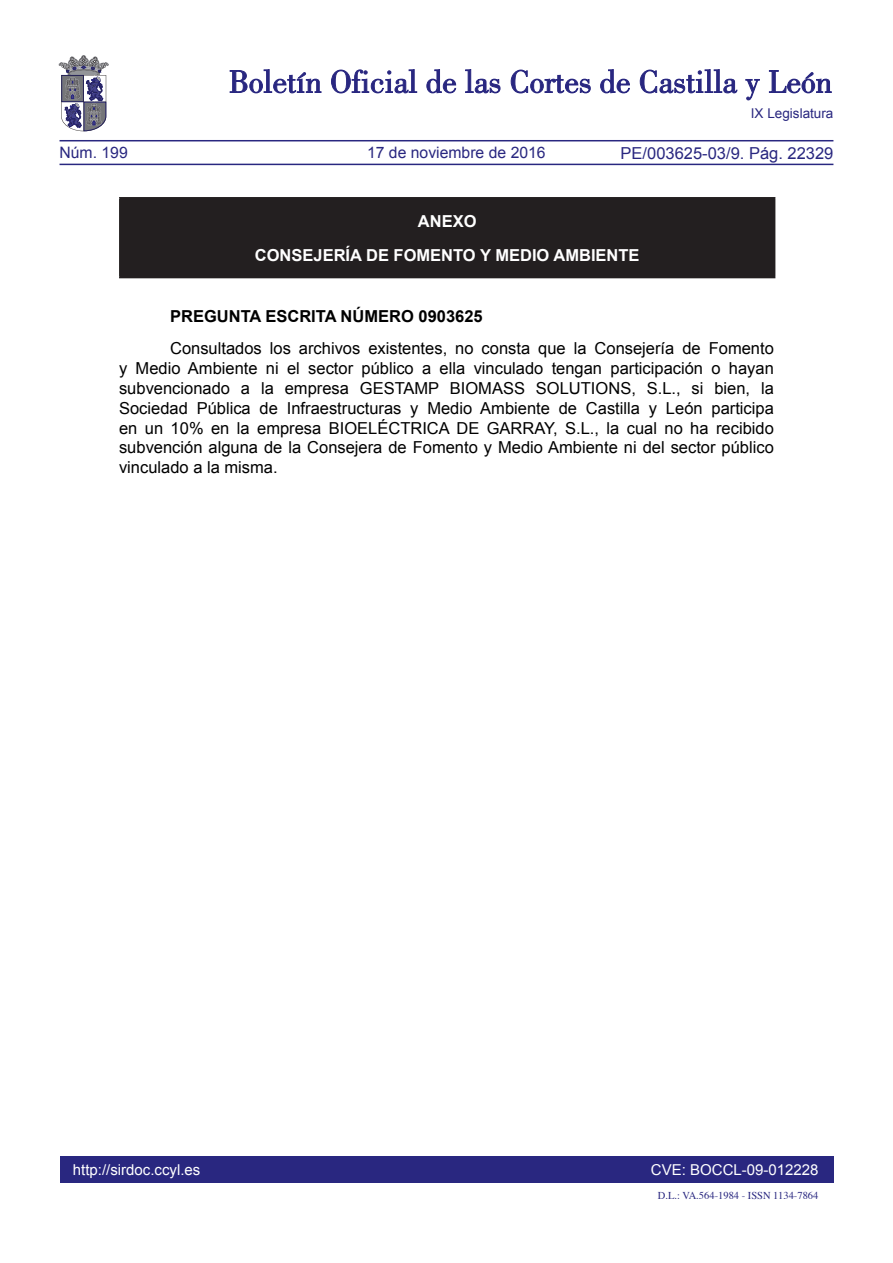
<style>
.page{position:relative;width:893px;height:1263px;background:#fff}
.page>*{position:absolute;margin:0;border:0;box-sizing:border-box;transform-origin:0 0}
.TEXTO_NORMAL{font:16.5px/19.8px "Arial";color:#000;text-align:justify}
.texto_blanco{font:700 16.5px "Arial";color:#fff}
.TEXTO_respuesta_escr{font:700 16.5px "Arial";color:#000}
.t1{font:16.5px "Arial";color:#292780}
.t2{font:15.75px "Arial";color:#292780}
.t3{font:15px "Arial";color:#fff}
.t4{font:13.5px "Arial";color:#292780}
.t5{font:10.5px "Times";color:#292780}
</style>
<div class="page">
<div style="left:60px;top:1157px;width:773px;height:26px;background:#292780"></div>
<hr style="left:60px;top:164px;width:773px;height:1px;background:#292780">
<hr style="left:60px;top:140px;width:773px;height:1px;background:#292780">
<svg style="left:230px;top:69px;width:91px;height:24px"></svg>
<svg style="left:331px;top:69px;width:86px;height:24px"></svg>
<svg style="left:426px;top:69px;width:30px;height:24px"></svg>
<svg style="left:465px;top:69px;width:35px;height:24px"></svg>
<svg style="left:511px;top:70px;width:80px;height:23px"></svg>
<svg style="left:600px;top:69px;width:30px;height:24px"></svg>
<svg style="left:640px;top:69px;width:97px;height:24px"></svg>
<svg style="left:745px;top:79px;width:15px;height:21px"></svg>
<svg style="left:769px;top:70px;width:62px;height:23px"></svg>
<svg style="left:59px;top:55px;width:49px;height:76px"></svg>
<div style="left:120px;top:198px;width:655px;height:80px;background:#231f20"></div>
<hr style="left:119px;top:197px;width:656px;height:2px;background:#231f20">
<hr style="left:119px;top:199px;width:2px;height:78px;background:#231f20">
<hr style="left:119px;top:277px;width:656px;height:1px;background:#231f20">
<p class="t2" style="left:60px;top:142px;width:70px">Núm. 199</p>
<p class="t2" style="left:367px;top:142px;width:180px">17 de noviembre de 2016</p>
<p class="t4" style="left:751px;top:105px;width:84px">IX Legislatura</p>
<p class="t1" style="left:621px;top:142px;width:214px">PE/003625-03/9. Pág. 22329</p>
<p class="texto_blanco" style="left:418px;top:210px;width:60px">ANEXO</p>
<p class="texto_blanco" style="left:255px;top:244px;width:386px">CONSEJERÍA DE FOMENTO Y MEDIO AMBIENTE</p>
<p class="TEXTO_respuesta_escr" style="left:170px;top:305px;width:314px">PREGUNTA ESCRITA NÚMERO 0903625</p>
<p class="TEXTO_NORMAL" style="left:119px;top:339px;width:656px;text-indent:51px">Consultados los archivos existentes, no consta que la Consejería de Fomento y Medio Ambiente ni el sector público a ella vinculado tengan participación o hayan subvencionado a la empresa GESTAMP BIOMASS SOLUTIONS, S.L., si bien, la Sociedad Pública de Infraestructuras y Medio Ambiente de Castilla y León participa en un 10% en la empresa BIOELÉCTRICA DE GARRAY, S.L., la cual no ha recibido subvención alguna de la Consejera de Fomento y Medio Ambiente ni del sector público vinculado a la misma.</p>
<p class="t3" style="left:73px;top:1159px;width:129px">http://sirdoc.ccyl.es</p>
<p class="t3" style="left:651px;top:1159px;width:169px">CVE: BOCCL-09-012228</p>
<p class="t5" style="left:658px;top:1185px;width:162px">D.L.: VA.564-1984 - ISSN 1134-7864</p>
</div>
